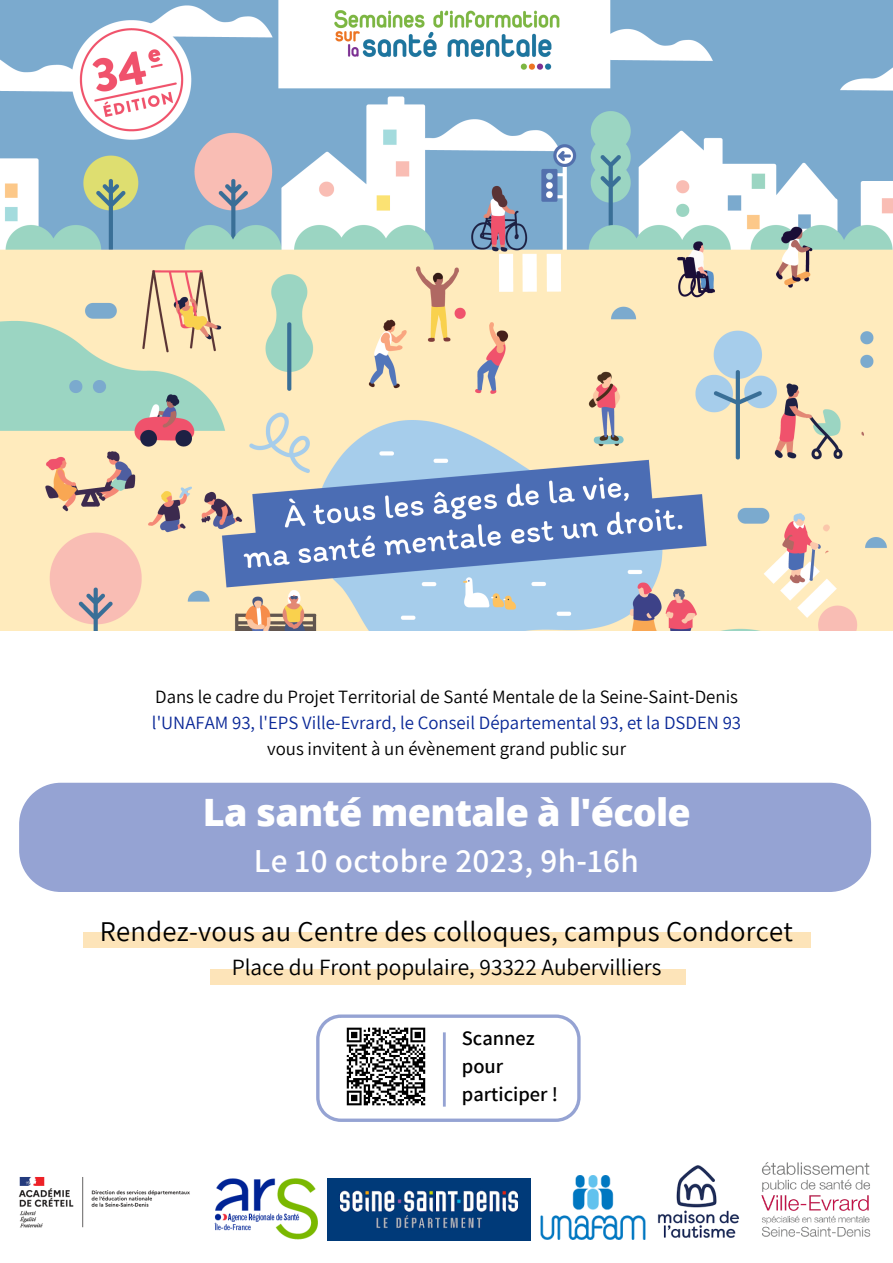
<style>
.page{position:relative;width:893px;height:1263px;background:#fff}
.page>*{position:absolute;margin:0;border:0;box-sizing:border-box;transform-origin:0 0}
.t1{font:800 37.72px "Open Sans";letter-spacing:-.02em;color:#fff}
.t2{font:600 33.38px "Assistant";letter-spacing:.01em;color:#fff}
.t3{font:28.58px "Assistant";letter-spacing:.01em;color:#000}
.t4{font:23.25px "Assistant";color:#000}
.t5{font:600 20.55px "Assistant";color:#000}
.t6{font:18.75px "Assistant";color:#000}
.t7{font:18.75px "Assistant";color:#0a2897}
</style>
<div class="page">
<img style="left:0;top:0;width:893px;height:1241px">
<div style="left:0;top:631px;width:893px;height:475px;background:#fff"></div>
<img style="left:214px;top:1179px;width:103px;height:60px">
<img style="left:540px;top:1175px;width:106px;height:64px">
<img style="left:650px;top:1140px;width:111px;height:101px">
<img style="left:328px;top:1179px;width:203px;height:61px">
<img style="left:762px;top:1161px;width:109px;height:80px">
<div style="left:19px;top:783px;width:852px;height:109px;background:#95a3d3"></div>
<div style="left:83px;top:933px;width:727px;height:15px;background:#fde4b9"></div>
<div style="left:210px;top:969px;width:476px;height:15px;background:#fde4b9"></div>
<img style="left:0;top:1163px;width:214px;height:77px">
<svg style="left:316px;top:1014px;width:264px;height:108px"></svg>
<img style="left:343px;top:1023px;width:86px;height:85px">
<hr style="left:443px;top:1032px;width:3px;height:74px;background:#95a3d3">
<p class="t6" style="left:155px;top:684px;width:584px">Dans le cadre du Projet Territorial de Santé Mentale de la Seine-Saint-Denis</p>
<p class="t7" style="left:152px;top:710px;width:591px">l'UNAFAM 93, l'EPS Ville-Evrard, le Conseil Départemental 93, et la DSDEN 93</p>
<p class="t6" style="left:267px;top:735px;width:360px">vous invitent à un évènement grand public sur</p>
<p class="t1" style="left:203px;top:785px;width:489px">La santé mentale à l'école</p>
<p class="t2" style="left:254px;top:838px;width:386px">Le 10 octobre 2023, 9h-16h</p>
<p class="t3" style="left:100px;top:912px;width:694px">Rendez-vous au Centre des colloques, campus Condorcet</p>
<p class="t4" style="left:232px;top:951px;width:431px">Place du Front populaire, 93322 Aubervilliers</p>
<p class="t5" style="left:462px;top:1023px;width:74px">Scannez</p>
<p class="t5" style="left:462px;top:1052px;width:43px">pour</p>
<p class="t5" style="left:462px;top:1080px;width:98px">participer !</p>
</div>
